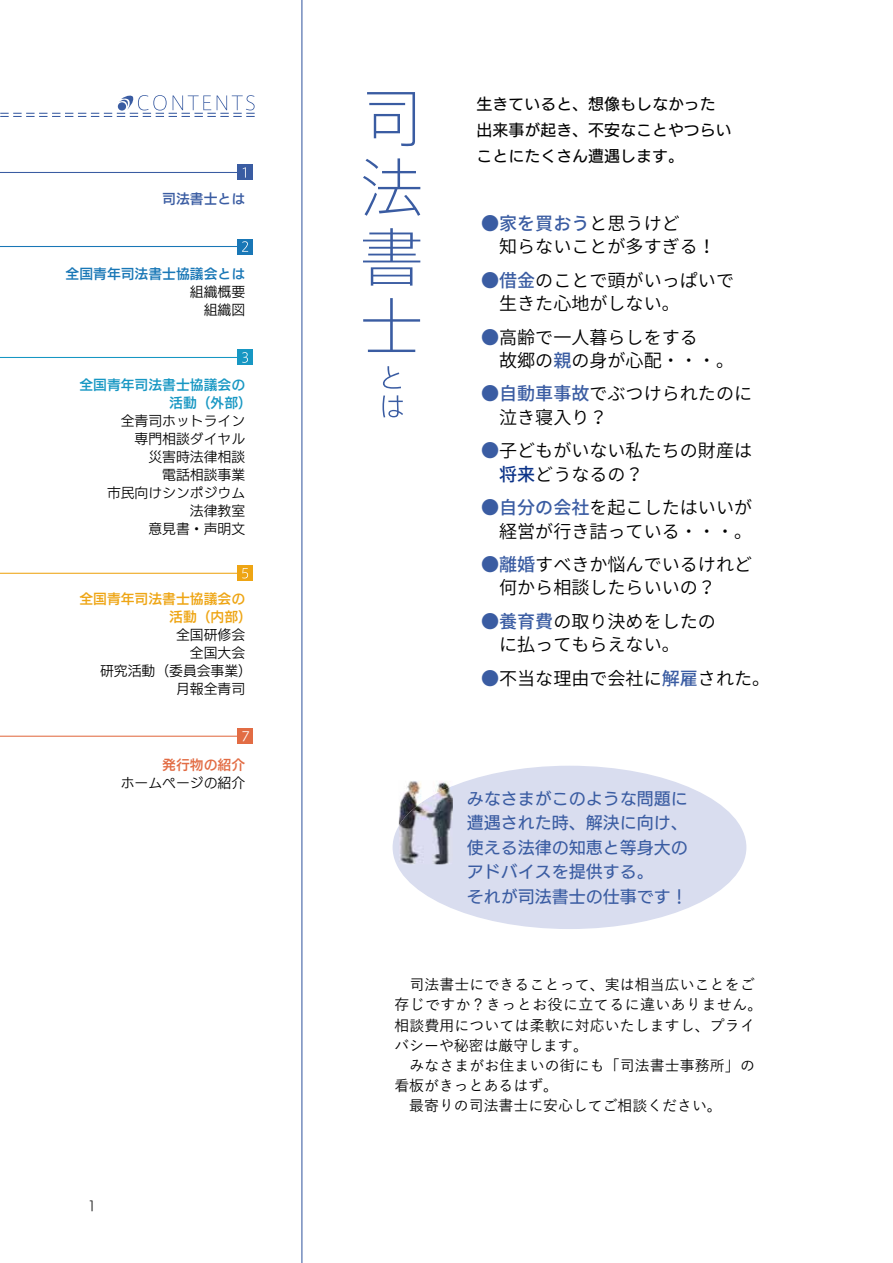
<style>
.page{position:relative;width:893px;height:1263px;background:#fff}
.page>*{position:absolute;margin:0;border:0;box-sizing:border-box;transform-origin:0 0}
.t1{font:18px/23.4px "Source Han Sans JP";color:#000}
.t2{font:16.95px/24.5px "UD Kakugo Small Pr 6 N M";color:#3a5ca2}
.t3{font:15.9px/26.1px "UD Kakugo Small Pr 6 N M";color:#000}
.t4{font:500 14.85px/20.2px "Yu Gothic";letter-spacing:.01em;color:#000}
.t5{font:13.8px/18.1px "UD Kakugo Small Pr 6 N R";color:#000;text-align:right}
.t6{font:13.8px/18.1px "UD Kakugo Small Pr 6 N DB";color:#1797c3}
.t7{font:13.8px/18.1px "UD Kakugo Small Pr 6 N DB";color:#eea514}
.t8{font:13.8px "UD Kakugo Small Pr 6 N DB";color:#1977b6}
.t9{font:13.8px "UD Kakugo Small Pr 6 N DB";color:#3a5ca2}
.t10{font:13.8px "UD Kakugo Small Pr 6 N DB";color:#e26c44}
.t11{font:13.8px "UD Kakugo Small Pr 6 N L";color:#000}
.t12{font:12.75px "UD Kakugo Small Pr 6 N R";color:#fff}
.s1{color:#3a5ca2}
.s2{font-weight:500;color:#3a5ca2}
.s3{font-weight:300}
.s4{font-weight:500;color:#0c3388}
</style>
<div class="page">
<div style="left:238px;top:165px;width:15px;height:15px;background:#3a5ca2"></div>
<div style="left:238px;top:239px;width:15px;height:15px;background:#1977b6"></div>
<div style="left:238px;top:350px;width:15px;height:15px;background:#1797c3"></div>
<div style="left:238px;top:565px;width:15px;height:16px;background:#eea514"></div>
<div style="left:238px;top:728px;width:15px;height:16px;background:#e26c44"></div>
<svg style="left:243px;top:167px;width:3px;height:11px"></svg>
<svg style="left:242px;top:241px;width:6px;height:11px"></svg>
<svg style="left:242px;top:352px;width:6px;height:11px"></svg>
<svg style="left:242px;top:568px;width:6px;height:10px"></svg>
<svg style="left:367px;top:92px;width:48px;height:54px"></svg>
<svg style="left:363px;top:158px;width:57px;height:58px"></svg>
<svg style="left:363px;top:228px;width:57px;height:58px"></svg>
<svg style="left:363px;top:298px;width:57px;height:54px"></svg>
<svg style="left:383px;top:366px;width:18px;height:23px"></svg>
<svg style="left:382px;top:395px;width:21px;height:22px"></svg>
<div style="left:393px;top:766px;width:353px;height:163px;background:#d9ddef;border-radius:50%"></div>
<img style="left:408px;top:781px;width:41px;height:5px">
<img style="left:399px;top:786px;width:54px;height:78px">
<hr style="left:301px;top:0;width:1px;height:1263px;background:#3a5ca2">
<hr style="left:0;top:172px;width:238px;height:1px;background:#3a5ca2">
<hr style="left:0;top:246px;width:238px;height:1px;background:#1977b6">
<hr style="left:0;top:357px;width:238px;height:1px;background:#1797c3">
<hr style="left:0;top:573px;width:238px;height:1px;background:#eea514">
<hr style="left:0;top:736px;width:238px;height:1px;background:#e26c44">
<svg style="left:0;top:95px;width:255px;height:22px"></svg>
<p class="t9" style="left:162px;top:192px;width:84px">司法書士とは</p>
<p class="t8" style="left:66px;top:266px;width:181px">全国青年司法書士協議会とは</p>
<p class="t5" style="left:190px;top:283px;width:57px">組織概要組織図</p>
<p class="t6" style="left:169px;top:376px;width:84px;text-indent:-90px">全国青年司法書士協議会の活動（外部）</p>
<p class="t5" style="left:107px;top:412px;width:140px">全青司ホットライン専門相談ダイヤル<br>災害時法律相談<br>電話相談事業<br>市民向けシンポジウム法律教室<br>意見書・声明文</p>
<p class="t7" style="left:169px;top:590px;width:84px;text-indent:-90px">全国青年司法書士協議会の活動（内部）</p>
<p class="t5" style="left:176px;top:626px;width:71px">全国研修会</p>
<p class="t5" style="left:190px;top:644px;width:57px">全国大会</p>
<p class="t5" style="left:100px;top:662px;width:154px">研究活動（委員会事業）</p>
<p class="t5" style="left:176px;top:680px;width:71px">月報全青司</p>
<p class="t12" style="left:239px;top:729px;width:14px">７</p>
<p class="t10" style="left:162px;top:757px;width:84px">発行物の紹介</p>
<p class="t5" style="left:121px;top:774px;width:126px">ホームページの紹介</p>
<p class="t11" style="left:85px;top:1193px;width:15px">１</p>
<p class="t3" style="left:477px;top:92px;width:257px">生きていると、想像もしなかった出来事が起き、不安なことやつらいことにたくさん遭遇します。</p>
<p class="t1" style="left:481px;top:212px;width:236px"><span class="s1">●</span><span class="s2">家を買おう</span>と思うけど<br>　知らないことが多すぎる！</p>
<p class="t1" style="left:481px;top:269px;width:254px"><span class="s1">●</span><span class="s2">借金</span>のことで頭がいっぱいで　生きた心地がしない。</p>
<p class="t1" style="left:481px;top:326px;width:254px"><span class="s1">●</span>高齢で一人暮らしをする<br>　故郷の<span class="s2">親</span>の身が心配<span class="s3">・・・</span>。</p>
<p class="t1" style="left:481px;top:382px;width:273px"><span class="s1">●</span><span class="s2">自動車事故</span>でぶつけられたのに　泣き寝入り？</p>
<p class="t1" style="left:499px;top:439px;width:254px;text-indent:-18px"><span class="s1">●</span>子どもがいない私たちの財産は<span class="s4">将来</span>どうなるの？</p>
<p class="t1" style="left:481px;top:496px;width:273px"><span class="s1">●</span><span class="s2">自分の会社</span>を起こしたはいいが　経営が行き詰っている<span class="s3">・・・</span>。</p>
<p class="t1" style="left:481px;top:553px;width:273px"><span class="s1">●</span><span class="s2">離婚</span>すべきか悩んでいるけれど　何から相談したらいいの？</p>
<p class="t1" style="left:481px;top:610px;width:236px"><span class="s1">●</span><span class="s2">養育費</span>の取り決めをしたの　に払ってもらえない。</p>
<p class="t1" style="left:481px;top:667px;width:291px"><span class="s1">●</span>不当な理由で会社に<span class="s2">解雇</span>された。</p>
<p class="t2" style="left:467px;top:787px;width:223px">みなさまがこのような問題に遭遇された時、解決に向け、使える法律の知恵と等身大のアドバイスを提供する。<br>それが司法書士の仕事です！</p>
<p class="t4" style="left:394px;top:972px;width:369px">　司法書士にできることって、実は相当広いことをご存じですか？きっとお役に立てるに違いありません。相談費用については柔軟に対応いたしますし、プライバシーや秘密は厳守します。<br>　みなさまがお住まいの街にも「司法書士事務所」の看板がきっとあるはず。<br>　最寄りの司法書士に安心してご相談ください。</p>
</div>
